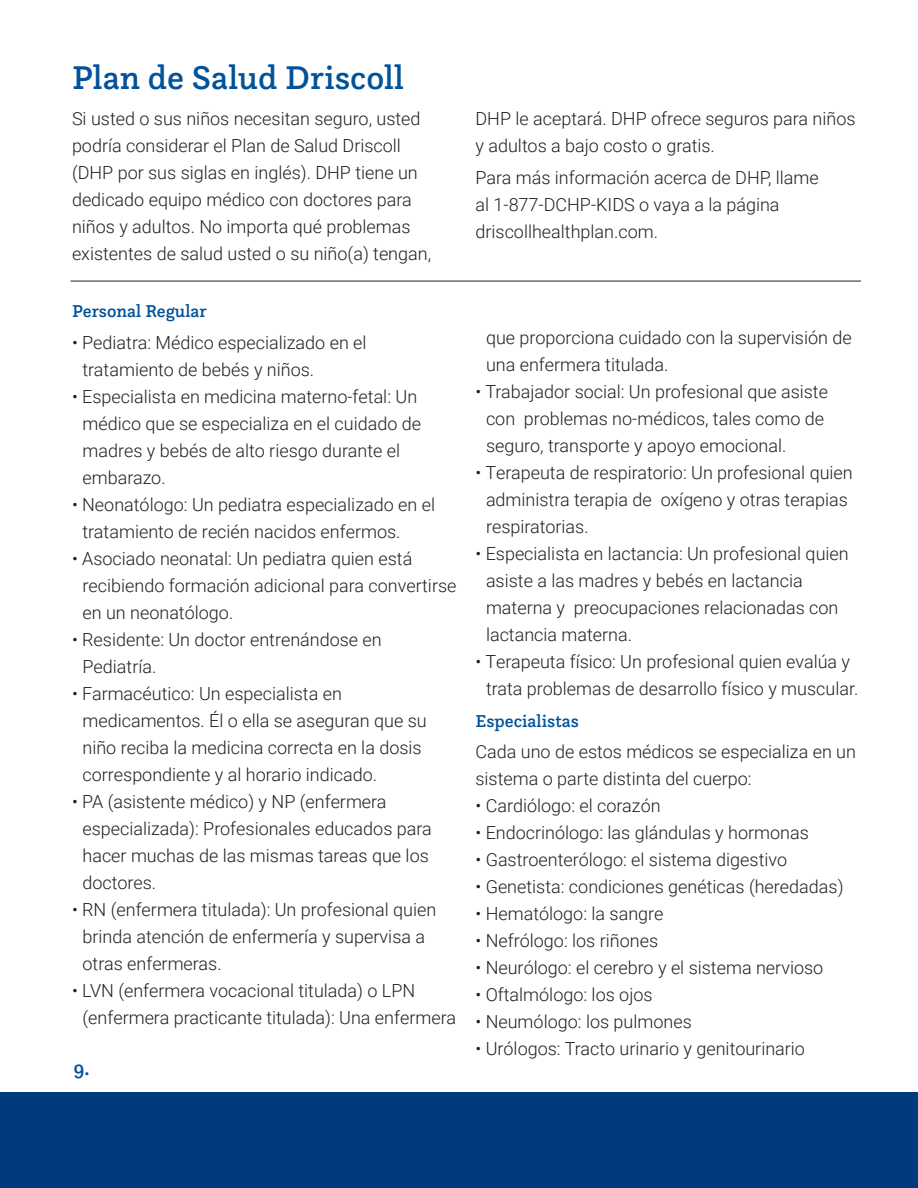
<style>
.page{position:relative;width:918px;height:1188px;background:#fff}
.page>*{position:absolute;margin:0;border:0;box-sizing:border-box;transform-origin:0 0}
.t1{font:500 34.35px "Questa Slab";color:#01529a}
.t2{font:500 21px "Questa Slab";color:#01529a}
.t3{font:300 18px/27px "Roboto";color:#231f20}
.t4{font:500 18px "Questa Slab";color:#01529a}
</style>
<div class="page">
<hr style="left:70px;top:281px;width:791px;height:1px;background:#231f20">
<div style="left:0;top:1093px;width:918px;height:95px;background:#013b7c"></div>
<h1 class="t1" style="left:72px;top:55px;width:333px">Plan de Salud Driscoll</h1>
<p class="t3" style="left:72px;top:105px;width:361px">Si usted o sus niños necesitan seguro, usted podría considerar el Plan de Salud Driscoll (DHP por sus siglas en inglés). DHP tiene un dedicado equipo médico con doctores para niños y adultos. No importa qué problemas existentes de salud usted o su niño(a) tengan,</p>
<p class="t3" style="left:476px;top:105px;width:382px">DHP le aceptará. DHP ofrece seguros para niños y adultos a bajo costo o gratis.</p>
<p class="t3" style="left:476px;top:163px;width:345px">Para más información acerca de DHP, llame al 1-877-DCHP-KIDS o vaya a la página driscollhealthplan.com.</p>
<p class="t4" style="left:72px;top:300px;width:136px">Personal Regular</p>
<p class="t3" style="left:82px;top:328px;width:286px;text-indent:-10px">• Pediatra: Médico especializado en el tratamiento de bebés y niños.</p>
<p class="t3" style="left:82px;top:382px;width:340px;text-indent:-10px">• Especialista en medicina materno-fetal: Un médico que se especializa en el cuidado de madres y bebés de alto riesgo durante el embarazo.</p>
<p class="t3" style="left:82px;top:490px;width:354px;text-indent:-10px">• Neonatólogo: Un pediatra especializado en el tratamiento de recién nacidos enfermos.</p>
<p class="t3" style="left:82px;top:544px;width:375px;text-indent:-10px">• Asociado neonatal: Un pediatra quien está recibiendo formación adicional para convertirse en un neonatólogo.</p>
<p class="t3" style="left:82px;top:625px;width:301px;text-indent:-10px">• Residente: Un doctor entrenándose en<br>Pediatría.</p>
<p class="t3" style="left:82px;top:679px;width:346px;text-indent:-10px">• Farmacéutico: Un especialista en medicamentos. Él o ella se aseguran que su niño reciba la medicina correcta en la dosis correspondiente y al horario indicado.</p>
<p class="t3" style="left:82px;top:787px;width:351px;text-indent:-10px">• PA (asistente médico) y NP (enfermera especializada): Profesionales educados para hacer muchas de las mismas tareas que los doctores.</p>
<p class="t3" style="left:82px;top:895px;width:355px;text-indent:-10px">• RN (enfermera titulada): Un profesional quien brinda atención de enfermería y supervisa a otras enfermeras.</p>
<p class="t3" style="left:82px;top:976px;width:375px;text-indent:-10px">• LVN (enfermera vocacional titulada) o LPN (enfermera practicante titulada): Una enfermera</p>
<p class="t2" style="left:74px;top:1054px;width:18px">9.</p>
<p class="t3" style="left:486px;top:324px;width:367px">que proporciona cuidado con la supervisión de una enfermera titulada.</p>
<p class="t3" style="left:486px;top:378px;width:344px;text-indent:-10px">• Trabajador social: Un profesional que asiste con problemas no-médicos, tales como de seguro, transporte y apoyo emocional.</p>
<p class="t3" style="left:486px;top:459px;width:368px;text-indent:-10px">• Terapeuta de respiratorio: Un profesional quien administra terapia de oxígeno y otras terapias respiratorias.</p>
<p class="t3" style="left:486px;top:540px;width:364px;text-indent:-10px">• Especialista en lactancia: Un profesional quien asiste a las madres y bebés en lactancia materna y preocupaciones relacionadas con lactancia materna.</p>
<p class="t3" style="left:476px;top:648px;width:384px;text-align:center">• Terapeuta físico: Un profesional quien evalúa y trata problemas de desarrollo físico y muscular.</p>
<p class="t4" style="left:476px;top:709px;width:105px">Especialistas</p>
<p class="t3" style="left:476px;top:737px;width:382px">Cada uno de estos médicos se especializa en un sistema o parte distinta del cuerpo:</p>
<p class="t3" style="left:476px;top:791px;width:187px">• Cardiólogo: el corazón</p>
<p class="t3" style="left:476px;top:818px;width:335px">• Endocrinólogo: las glándulas y hormonas</p>
<p class="t3" style="left:476px;top:845px;width:313px">• Gastroenterólogo: el sistema digestivo</p>
<p class="t3" style="left:476px;top:872px;width:370px">• Genetista: condiciones genéticas (heredadas)</p>
<p class="t3" style="left:476px;top:899px;width:190px">• Hematólogo: la sangre</p>
<p class="t3" style="left:476px;top:926px;width:184px">• Nefrólogo: los riñones</p>
<p class="t3" style="left:476px;top:953px;width:349px">• Neurólogo: el cerebro y el sistema nervioso</p>
<p class="t3" style="left:476px;top:980px;width:179px">• Oftalmólogo: los ojos</p>
<p class="t3" style="left:476px;top:1007px;width:218px">• Neumólogo: los pulmones</p>
<p class="t3" style="left:476px;top:1034px;width:331px">• Urólogos: Tracto urinario y genitourinario</p>
</div>
